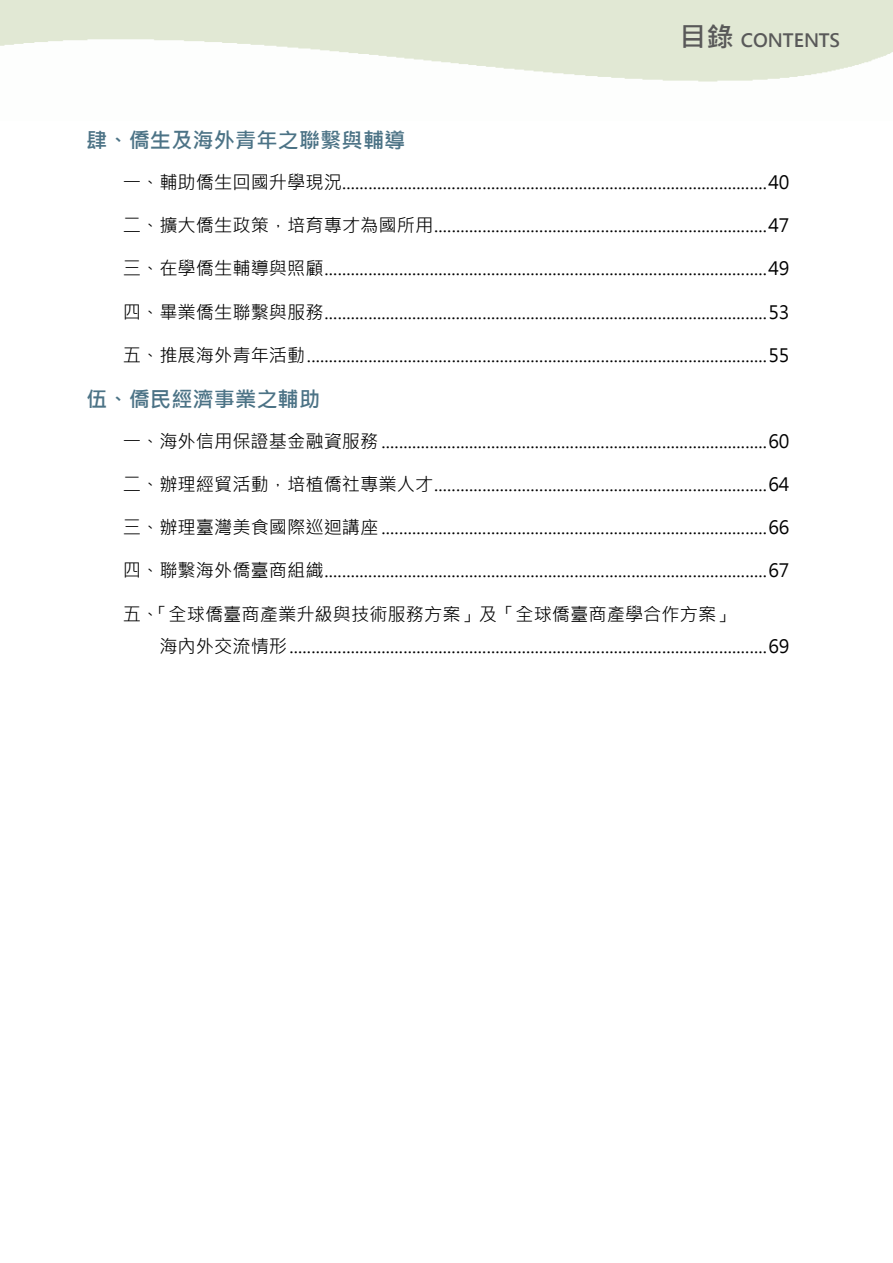
<style>
.page{position:relative;width:893px;height:1263px;background:#fff}
.page>*{position:absolute;margin:0;border:0;box-sizing:border-box;transform-origin:0 0}
.t1{font:700 21.15px "Microsoft Jheng Hei";color:#4c7386}
.t2{font:18.3px/31.8px "Microsoft Jheng Hei";color:#000}
.t3{font:700 18.3px "Microsoft Jheng Hei";color:#595959}
.s1{font-size:27.45px}
</style>
<div class="page">
<p class="t3" style="left:679px;top:29px;width:163px"><span class="s1">目錄</span> CONTENTS</p>
<p class="t1" style="left:86px;top:127px;width:321px">肆、僑生及海外青年之聯繫與輔導</p>
<p class="t2" style="left:123px;top:166px;width:668px">一、輔助僑生回國升學現況.................................................................................................40</p>
<p class="t2" style="left:123px;top:209px;width:668px">二、擴大僑生政策，培育專才為國所用............................................................................47</p>
<p class="t2" style="left:123px;top:253px;width:668px">三、在學僑生輔導與照顧.....................................................................................................49</p>
<p class="t2" style="left:123px;top:296px;width:668px">四、畢業僑生聯繫與服務.....................................................................................................53</p>
<p class="t2" style="left:123px;top:339px;width:668px">五、推展海外青年活動.........................................................................................................55</p>
<p class="t1" style="left:86px;top:386px;width:235px">伍、僑民經濟事業之輔助</p>
<p class="t2" style="left:123px;top:425px;width:668px">一、海外信用保證基金融資服務 ........................................................................................60</p>
<p class="t2" style="left:123px;top:468px;width:668px">二、辦理經貿活動，培植僑社專業人才............................................................................64</p>
<p class="t2" style="left:123px;top:511px;width:668px">三、辦理臺灣美食國際巡迴講座........................................................................................66</p>
<p class="t2" style="left:123px;top:555px;width:668px">四、聯繫海外僑臺商組織.....................................................................................................67</p>
<p class="t2" style="left:159px;top:598px;width:632px;text-indent:-37px">五、「全球僑臺商產業升級與技術服務方案」及「全球僑臺商產學合作方案」<br>海內外交流情形.............................................................................................................69</p>
</div>
